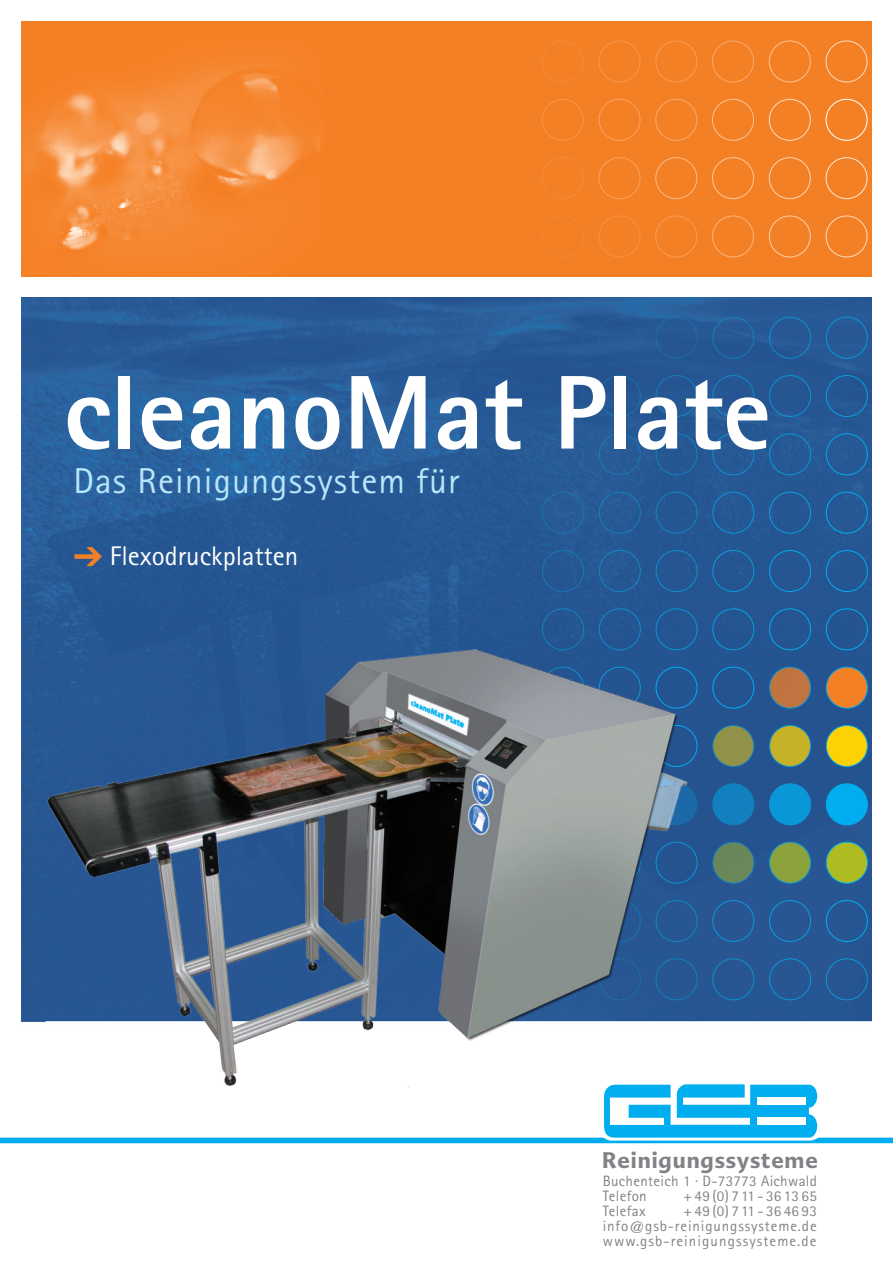
<style>
.page{position:relative;width:893px;height:1263px;background:#fff}
.page>*{position:absolute;margin:0;border:0;box-sizing:border-box;transform-origin:0 0}
.t1{font:800 105px "Rotis Sans Serif";color:#fff}
.t2{font:36px "Rotis Sans Serif";letter-spacing:.03em;color:#b9e5fa}
.t3{font:27px "Rotis Sans Serif";color:#fff}
.t4{font:700 22.05px "Advert";letter-spacing:.04em;color:#808285}
.t5{font:15px "Rotis Sans Serif";letter-spacing:.02em;color:#808285}
.t6{font:15px "Rotis Sans Serif";letter-spacing:.06em;color:#808285}
.s1{color:#f48026}
</style>
<div class="page">
<img style="left:21px;top:21px;width:851px;height:255px">
<div style="left:542px;top:216px;width:42px;height:41px;border:1px solid #f58933;border-radius:50%"></div>
<div style="left:542px;top:157px;width:42px;height:42px;border:1px solid #f58b37;border-radius:50%"></div>
<div style="left:542px;top:99px;width:42px;height:42px;border:1px solid #f7974c;border-radius:50%"></div>
<div style="left:542px;top:41px;width:42px;height:41px;border:1px solid #f58b37;border-radius:50%"></div>
<div style="left:599px;top:41px;width:41px;height:41px;border:1px solid #f7974c;border-radius:50%"></div>
<div style="left:655px;top:41px;width:42px;height:41px;border:1px solid #f89c56;border-radius:50%"></div>
<div style="left:712px;top:41px;width:42px;height:41px;border:1px solid #f9a86a;border-radius:50%"></div>
<div style="left:769px;top:41px;width:42px;height:41px;border:1px solid #fbc292;border-radius:50%"></div>
<div style="left:826px;top:41px;width:41px;height:41px;border:1px solid #fddbbd;border-radius:50%"></div>
<div style="left:599px;top:99px;width:41px;height:42px;border:1px solid #f9a260;border-radius:50%"></div>
<div style="left:655px;top:99px;width:42px;height:42px;border:1px solid #f9a86a;border-radius:50%"></div>
<div style="left:712px;top:99px;width:42px;height:42px;border:1px solid #fbc292;border-radius:50%"></div>
<div style="left:769px;top:99px;width:42px;height:42px;border:1px solid #fddbbd;border-radius:50%"></div>
<div style="left:826px;top:99px;width:41px;height:42px;border:1px solid #fff;border-radius:50%"></div>
<div style="left:599px;top:157px;width:41px;height:42px;border:1px solid #f9a260;border-radius:50%"></div>
<div style="left:655px;top:157px;width:42px;height:42px;border:1px solid #fbbb87;border-radius:50%"></div>
<div style="left:712px;top:157px;width:42px;height:42px;border:1px solid #fcc89c;border-radius:50%"></div>
<div style="left:769px;top:157px;width:42px;height:42px;border:1px solid #fdd4b2;border-radius:50%"></div>
<div style="left:826px;top:157px;width:41px;height:42px;border:1px solid #fee9d6;border-radius:50%"></div>
<div style="left:599px;top:216px;width:41px;height:41px;border:1px solid #f69142;border-radius:50%"></div>
<div style="left:655px;top:216px;width:42px;height:41px;border:1px solid #f89c56;border-radius:50%"></div>
<div style="left:712px;top:216px;width:42px;height:41px;border:1px solid #fab47d;border-radius:50%"></div>
<div style="left:769px;top:216px;width:42px;height:41px;border:1px solid #fccea7;border-radius:50%"></div>
<div style="left:826px;top:216px;width:41px;height:41px;border:1px solid #fddbbd;border-radius:50%"></div>
<svg style="left:0;top:1096px;width:893px;height:47px"></svg>
<div style="left:757px;top:1097px;width:49px;height:8px;background:#fff"></div>
<div style="left:757px;top:1117px;width:49px;height:8px;background:#fff"></div>
<img style="left:21px;top:305px;width:851px;height:791px">
<p class="t1" style="left:64px;top:346px;width:709px">cleanoMat Plate</p>
<p class="t2" style="left:73px;top:460px;width:388px">Das Reinigungssystem für</p>
<p class="t3" style="left:73px;top:540px;width:226px"><span class="s1">➔</span> Flexodruckplatten</p>
<p class="t4" style="left:602px;top:1146px;width:217px">Reinigungssysteme</p>
<p class="t5" style="left:603px;top:1172px;width:216px">Buchenteich 1 · D-73773 Aichwald</p>
<p class="t5" style="left:603px;top:1187px;width:45px">Telefon</p>
<p class="t5" style="left:684px;top:1187px;width:135px">+49(0)711-361365</p>
<p class="t5" style="left:603px;top:1202px;width:44px">Telefax</p>
<p class="t5" style="left:684px;top:1202px;width:135px">+49(0)711-364693</p>
<p class="t6" style="left:603px;top:1217px;width:215px">info@gsb-reinigungssysteme.de</p>
<p class="t6" style="left:603px;top:1232px;width:215px">www.gsb-reinigungssysteme.de</p>
</div>
